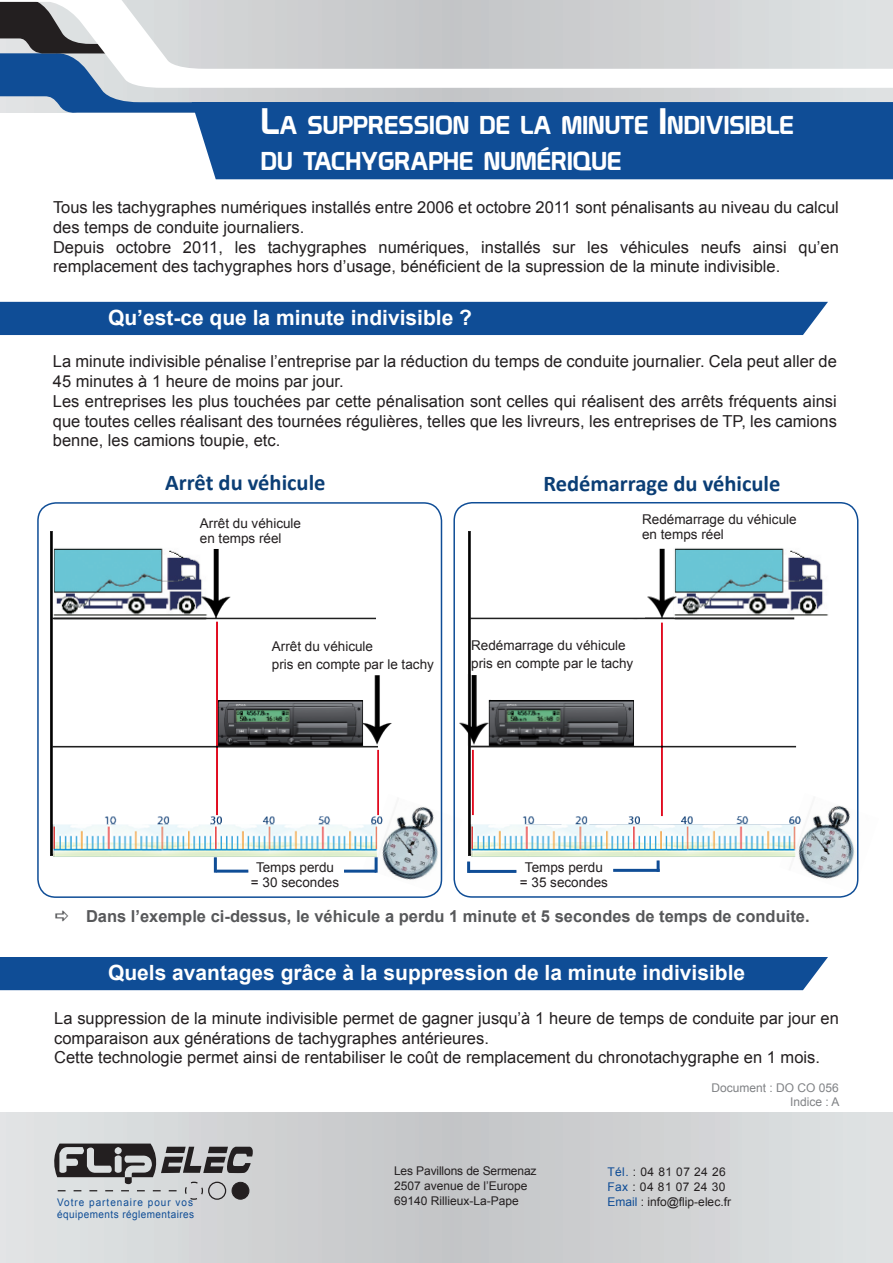
<style>
.page{position:relative;width:893px;height:1263px;background:#fff}
.page>*{position:absolute;margin:0;border:0;box-sizing:border-box;transform-origin:0 0}
.t1{font:25.2px "Prototype";color:#fff}
.t2{font:700 22.5px "Calibri";color:#0b3e75}
.t3{font:700 21px "Arial";color:#fff}
.t4{font:16.5px/19.8px "Arial";color:#231f20}
.t5{font:700 16.5px "Arial";color:#57585a}
.t6{font:13.5px/15px "Arial";color:#231f20}
.t7{font:12px/15px "Arial";color:#231f20}
.t8{font:12px "Arial";letter-spacing:.035em;color:#231f20}
.t9{font:12px "Arial";color:#808285}
.t10{font:10.5px/12px "Arial";letter-spacing:.045em;color:#0f4d96;scale:.95 1}
.s1{font-size:36px}
.s2{color:#0f4d96}
</style>
<div class="page">
<img style="left:799px;top:793px;width:60px;height:99px">
<img style="left:459px;top:531px;width:385px;height:326px">
<div style="left:0;top:957px;width:828px;height:33px;background:#0f4d96"></div>
<img style="left:389px;top:794px;width:74px;height:100px">
<svg style="left:0;top:1112px;width:893px;height:151px;background:#d1d3d4"></svg>
<svg style="left:454px;top:88px;width:439px;height:14px;background:#d1d3d4"></svg>
<svg style="left:0;top:88px;width:454px;height:25px;background:#95aac1"></svg>
<div style="left:192px;top:102px;width:701px;height:77px;background:#0f4d96"></div>
<svg style="left:49px;top:1143px;width:204px;height:57px;background:#9a9a9c"></svg>
<svg style="left:0;top:0;width:893px;height:88px"></svg>
<div style="left:37px;top:502px;width:405px;height:396px;border:2px solid #0f4d96;border-radius:18px"></div>
<div style="left:0;top:302px;width:828px;height:33px;background:#0f4d96"></div>
<img style="left:50px;top:531px;width:345px;height:339px">
<hr style="left:216px;top:870px;width:32px;height:3px;background:#0f4d96">
<hr style="left:344px;top:870px;width:32px;height:3px;background:#0f4d96">
<hr style="left:214px;top:857px;width:3px;height:16px;background:#0f4d96">
<hr style="left:375px;top:857px;width:3px;height:16px;background:#0f4d96">
<div style="left:453px;top:502px;width:405px;height:396px;border:2px solid #0f4d96;border-radius:18px"></div>
<hr style="left:469px;top:870px;width:47px;height:3px;background:#0f4d96">
<svg style="left:467px;top:861px;width:3px;height:12px"></svg>
<hr style="left:613px;top:869px;width:47px;height:3px;background:#0f4d96">
<svg style="left:657px;top:860px;width:3px;height:12px"></svg>
<p class="t1" style="left:261px;top:110px;width:534px"><span class="s1">L</span>A SUPPRESSION DE LA MINUTE <span class="s1">I</span>NDIVISIBLE</p>
<p class="t1" style="left:261px;top:146px;width:362px">DU TACHYGRAPHE NUMÉRIQUE</p>
<p class="t4" style="left:53px;top:197px;width:787px">Tous les tachygraphes numériques installés entre 2006 et octobre 2011 sont pénalisants au niveau du calcul des temps de conduite journaliers.</p>
<p class="t4" style="left:53px;top:237px;width:787px">Depuis octobre 2011, les tachygraphes numériques, installés sur les véhicules neufs ainsi qu’en remplacement des tachygraphes hors d’usage, bénéficient de la supression de la minute indivisible.</p>
<p class="t3" style="left:108px;top:304px;width:366px">Qu’est-ce que la minute indivisible ?</p>
<p class="t4" style="left:53px;top:352px;width:785px">La minute indivisible pénalise l’entreprise par la réduction du temps de conduite journalier. Cela peut aller de<br>45 minutes à 1 heure de moins par jour.</p>
<p class="t4" style="left:53px;top:391px;width:785px;text-align:justify">Les entreprises les plus touchées par cette pénalisation sont celles qui réalisent des arrêts fréquents ainsi que toutes celles réalisant des tournées régulières, telles que les livreurs, les entreprises de TP, les camions benne, les camions toupie, etc.</p>
<p class="t2" style="left:165px;top:468px;width:162px">Arrêt du véhicule</p>
<p class="t2" style="left:543px;top:469px;width:238px">Redémarrage du véhicule</p>
<p class="t6" style="left:200px;top:516px;width:103px">Arrêt du véhicule en temps réel</p>
<p class="t6" style="left:272px;top:637px;width:164px;line-height:18px">Arrêt du véhicule<br>pris en compte par le tachy</p>
<p class="t6" style="left:642px;top:512px;width:156px">Redémarrage du véhicule en temps réel</p>
<p class="t6" style="left:471px;top:638px;width:156px">Redémarrage du véhicule</p>
<p class="t6" style="left:471px;top:656px;width:164px">pris en compte par le tachy</p>
<p class="t6" style="left:251px;top:859px;width:90px;text-align:center">Temps perdu = 30 secondes</p>
<p class="t6" style="left:520px;top:860px;width:90px;text-align:center">Temps perdu = 35 secondes</p>
<p class="t5" style="left:86px;top:905px;width:725px">Dans l’exemple ci-dessus, le véhicule a perdu 1 minute et 5 secondes de temps de conduite.</p>
<p class="t3" style="left:108px;top:958px;width:639px">Quels avantages grâce à la suppression de la minute indivisible</p>
<p class="t4" style="left:54px;top:1008px;width:786px">La suppression de la minute indivisible permet de gagner jusqu’à 1 heure de temps de conduite par jour en comparaison aux générations de tachygraphes antérieures.</p>
<p class="t4" style="left:54px;top:1048px;width:767px">Cette technologie permet ainsi de rentabiliser le coût de remplacement du chronotachygraphe en 1 mois.</p>
<p class="t10" style="left:57px;top:1196px;width:146px">Votre partenaire pour vos équipements réglementaires</p>
<p class="t7" style="left:394px;top:1163px;width:144px">Les Pavillons de Sermenaz<br>2507 avenue de l’Europe</p>
<p class="t7" style="left:394px;top:1193px;width:126px">69140 Rillieux-La-Pape</p>
<p class="t9" style="left:712px;top:1079px;width:129px">Document : DO CO 056</p>
<p class="t9" style="left:790px;top:1094px;width:51px">Indice : A</p>
<p class="t8" style="left:607px;top:1164px;width:120px"><span class="s2">Tél.</span> : 04 81 07 24 26</p>
<p class="t8" style="left:607px;top:1179px;width:120px"><span class="s2">Fax</span> : 04 81 07 24 30</p>
<p class="t7" style="left:607px;top:1194px;width:125px"><span class="s2">Email</span> : info@flip-elec.fr</p>
</div>
